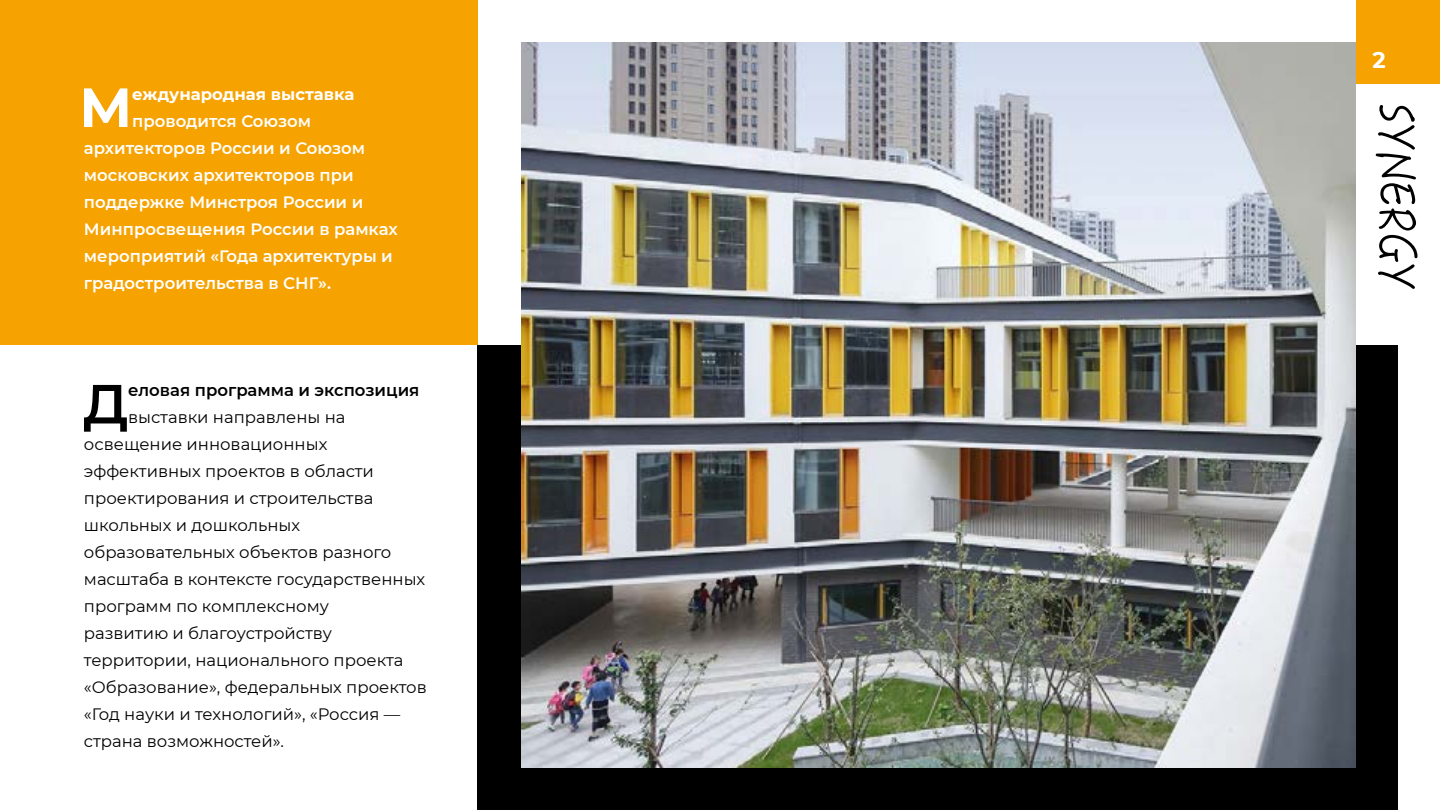
<style>
.page{position:relative;width:1440px;height:810px;background:#fff}
.page>*{position:absolute;margin:0;border:0;box-sizing:border-box;transform-origin:0 0}
.t1{font:700 55.05px "Montserrat";color:#fff}
.t2{font:600 55.05px "Montserrat";color:#000}
.t3{font:700 22.5px "Montserrat";color:#fff}
.t4{font:16.5px/27px "Montserrat";color:#000}
.t5{font:600 16.5px/27px "Montserrat";color:#fff}
.t6{font:600 16.5px "Montserrat";color:#000}
.t7{font:700 16.5px "Montserrat";color:#fff}
</style>
<div class="page">
<div style="left:1356px;top:0;width:84px;height:84px;background:#f6a200"></div>
<div style="left:478px;top:345px;width:920px;height:465px;background:#000"></div>
<img style="left:522px;top:42px;width:834px;height:726px">
<div style="left:0;top:0;width:478px;height:345px;background:#f6a200"></div>
<svg style="left:1376px;top:105px;width:41px;height:184px"></svg>
<h1 class="t1" style="left:79px;top:68px;width:55px">М</h1>
<p class="t7" style="left:132px;top:82px;width:224px">еждународная выставка</p>
<p class="t5" style="left:84px;top:107px;width:315px;text-indent:48px">проводится Союзом архитекторов России и Союзом московских архитекторов при поддержке Минстроя России и<br>Минпросвещения России в рамках мероприятий «Года архитектуры и градостроительства в СНГ».</p>
<h1 class="t2" style="left:83px;top:365px;width:46px">Д</h1>
<p class="t6" style="left:128px;top:379px;width:293px">еловая программа и экспозиция</p>
<p class="t4" style="left:84px;top:404px;width:344px;text-indent:44px">выставки направлены на освещение инновационных эффективных проектов в области проектирования и строительства школьных и дошкольных образовательных объектов разного масштаба в контексте государственных программ по комплексному<br>развитию и благоустройству территории, национального проекта «Образование», федеральных проектов «Год науки и технологий», «Россия — страна возможностей».</p>
<h2 class="t3" style="left:1372px;top:43px;width:15px">2</h2>
</div>
